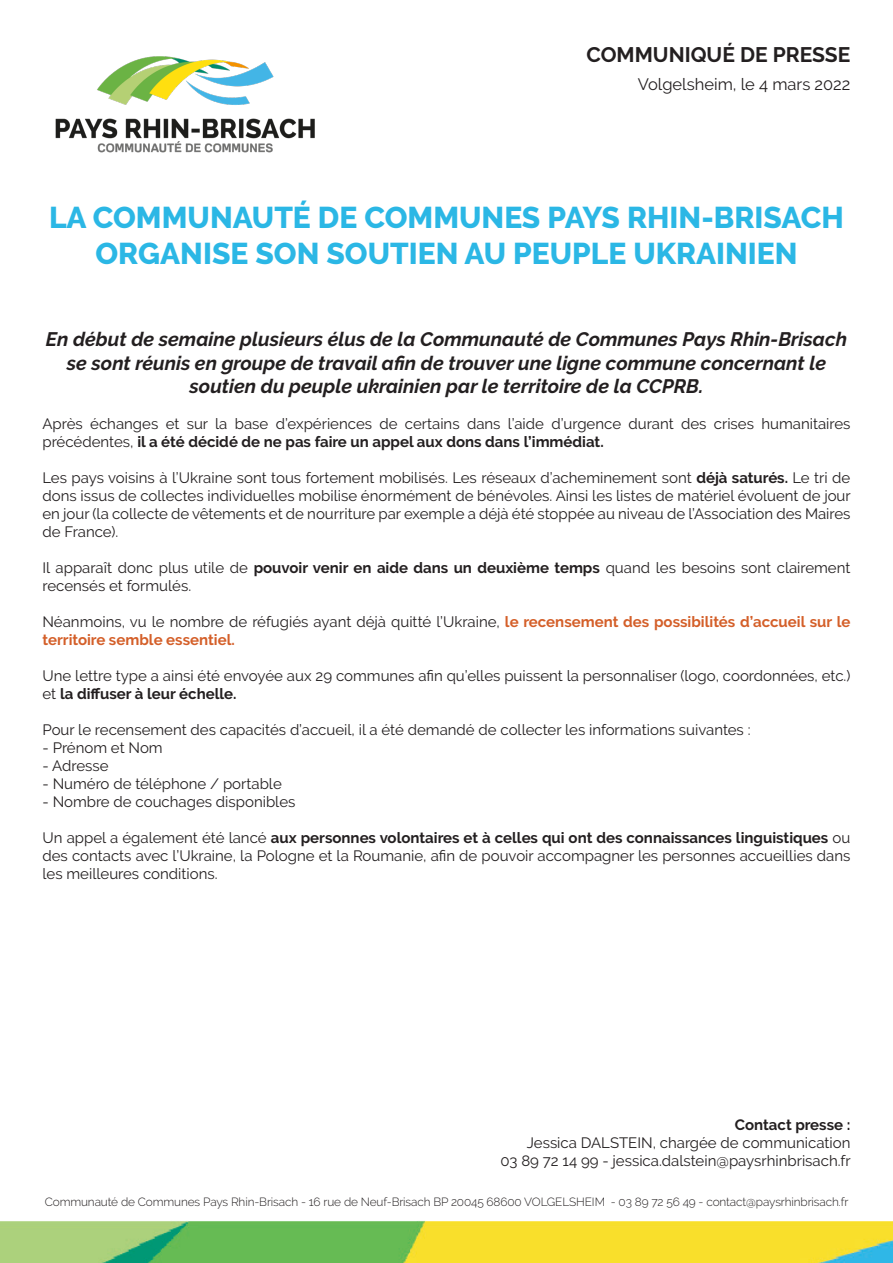
<style>
.page{position:relative;width:893px;height:1263px;background:#fff}
.page>*{position:absolute;margin:0;border:0;box-sizing:border-box;transform-origin:0 0}
.t1{font:800 30px/36px "Raleway";color:#2bb7e5;text-align:center}
.t2{font:700 21px "Raleway";color:#231f20}
.t3{font:italic 700 19.5px/23.4px "Raleway";color:#231f20;text-align:center}
.t4{font:16.5px "Raleway";color:#231f20}
.t5{font:15px/18px "Raleway";color:#231f20}
.t6{font:700 15px/18px "Raleway";color:#d45f29}
.t7{font:700 15px "Raleway";color:#231f20}
.t8{font:300 11.85px "Raleway";letter-spacing:-.01em;color:#231f20}
.s1{font-weight:700}
.s2{font-weight:400;color:#231f20}
</style>
<div class="page">
<img style="left:0;top:1221px;width:893px;height:42px">
<img style="left:55px;top:56px;width:260px;height:97px">
<p class="t2" style="left:586px;top:43px;width:265px">COMMUNIQUÉ DE PRESSE</p>
<p class="t4" style="left:638px;top:75px;width:214px">Volgelsheim, le 4 mars 2022</p>
<p class="t1" style="left:49px;top:200px;width:796px">LA COMMUNAUTÉ DE COMMUNES PAYS RHIN-BRISACH<br>ORGANISE SON SOUTIEN AU PEUPLE UKRAINIEN</p>
<p class="t3" style="left:46px;top:328px;width:803px">En début de semaine plusieurs élus de la Communauté de Communes Pays Rhin-Brisach se sont réunis en groupe de travail afin de trouver une ligne commune concernant le soutien du peuple ukrainien par le territoire de la CCPRB.</p>
<p class="t5" style="left:43px;top:415px;width:809px">Après échanges et sur la base d’expériences de certains dans l’aide d’urgence durant des crises humanitaires précédentes, <span class="s1">il a été décidé de ne pas faire un appel aux dons dans l’immédiat.</span></p>
<p class="t5" style="left:43px;top:469px;width:810px;text-align:justify">Les pays voisins à l’Ukraine sont tous fortement mobilisés. Les réseaux d’acheminement sont <span class="s1">déjà saturés.</span> Le tri de dons issus de collectes individuelles mobilise énormément de bénévoles. Ainsi les listes de matériel évoluent de jour en jour (la collecte de vêtements et de nourriture par exemple a déjà été stoppée au niveau de l’Association des Maires de France).</p>
<p class="t5" style="left:43px;top:559px;width:809px">Il apparaît donc plus utile de <span class="s1">pouvoir venir en aide dans un deuxième temps</span> quand les besoins sont clairement recensés et formulés.</p>
<p class="t6" style="left:43px;top:613px;width:809px"><span class="s2">Néanmoins, vu le nombre de réfugiés ayant déjà quitté l’Ukraine,</span> le recensement des possibilités d’accueil sur le territoire semble essentiel.</p>
<p class="t5" style="left:43px;top:667px;width:809px">Une lettre type a ainsi été envoyée aux 29 communes afin qu’elles puissent la personnaliser (logo, coordonnées, etc.) et <span class="s1">la diffuser à leur échelle.</span></p>
<p class="t5" style="left:43px;top:721px;width:710px">Pour le recensement des capacités d’accueil, il a été demandé de collecter les informations suivantes :</p>
<p class="t5" style="left:43px;top:739px;width:122px">- Prénom et Nom</p>
<p class="t5" style="left:43px;top:757px;width:68px">- Adresse</p>
<p class="t5" style="left:43px;top:775px;width:241px">- Numéro de téléphone / portable</p>
<p class="t5" style="left:43px;top:793px;width:254px">- Nombre de couchages disponibles</p>
<p class="t5" style="left:43px;top:829px;width:809px;text-align:justify">Un appel a également été lancé <span class="s1">aux personnes volontaires et à celles qui ont des connaissances linguistiques</span> ou des contacts avec l’Ukraine, la Pologne et la Roumanie, afin de pouvoir accompagner les personnes accueillies dans les meilleures conditions.</p>
<p class="t7" style="left:735px;top:1116px;width:117px">Contact presse :</p>
<p class="t5" style="left:527px;top:1134px;width:325px">Jessica DALSTEIN, chargée de communication</p>
<p class="t5" style="left:500px;top:1152px;width:352px">03 89 72 14 99 - jessica.dalstein@paysrhinbrisach.fr</p>
<p class="t8" style="left:45px;top:1195px;width:805px">Communauté de Communes Pays Rhin-Brisach - 16 rue de Neuf-Brisach BP 20045 68600 VOLGELSHEIM - 03 89 72 56 49 - contact@paysrhinbrisach.fr</p>
</div>
